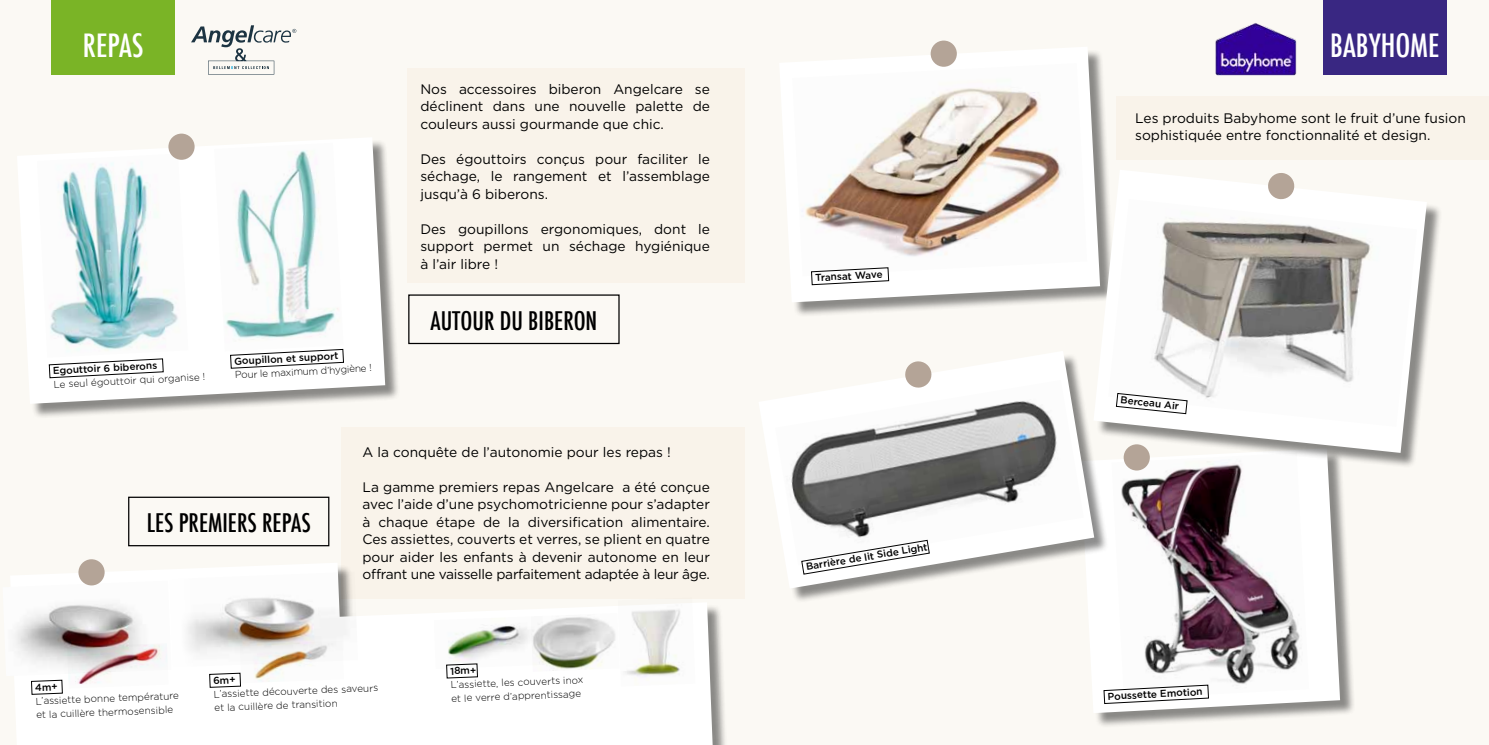
<style>
.page{position:relative;width:1489px;height:745px;background:#fff}
.page>*{position:absolute;margin:0;border:0;box-sizing:border-box;transform-origin:0 0}
.t1{font:500 condensed 31.25px "Futura";color:#fff}
.t2{font:500 condensed 25px "Futura";color:#000}
.t3{font:13.75px/17.5px "Gotham";color:#000;text-align:justify}
.t4{font:300 10px/13.8px "Gotham";color:#000}
.t5{font:500 10px "Gotham";color:#000}
</style>
<div class="page">
<div style="left:0;top:0;width:1488px;height:744px;background:#fbf9f4"></div>
<div style="left:1082px;top:450px;width:273px;height:278px;background:#000;opacity:.45"></div>
<svg style="left:1082px;top:467px;width:257px;height:245px;fill:#fff"></svg>
<img style="left:1111px;top:467px;width:197px;height:231px">
<svg style="left:1103px;top:684px;width:105px;height:19px"></svg>
<div style="left:1123px;top:444px;width:26px;height:26px;background:#b4a497;border-radius:50%"></div>
<div style="left:52px;top:0;width:123px;height:75px;background:#7ab426"></div>
<div style="left:1323px;top:0;width:123px;height:75px;background:#392782"></div>
<div style="left:408px;top:294px;width:211px;height:50px;border:1px solid #000"></div>
<div style="left:407px;top:68px;width:337px;height:215px;background:#f9f3ea"></div>
<div style="left:19px;top:139px;width:381px;height:280px;background:#000;opacity:.45"></div>
<svg style="left:18px;top:138px;width:367px;height:265px;fill:#fff"></svg>
<img style="left:37px;top:153px;width:151px;height:204px">
<img style="left:214px;top:143px;width:129px;height:208px">
<svg style="left:49px;top:358px;width:115px;height:20px"></svg>
<svg style="left:230px;top:349px;width:114px;height:19px"></svg>
<div style="left:168px;top:133px;width:27px;height:27px;background:#b4a497;border-radius:50%"></div>
<div style="left:128px;top:496px;width:201px;height:50px;border:1px solid #000"></div>
<div style="left:341px;top:426px;width:403px;height:172px;background:#f9f3ea"></div>
<div style="left:12px;top:564px;width:718px;height:180px;background:#000;opacity:.45"></div>
<svg style="left:11px;top:563px;width:701px;height:181px;fill:#fff"></svg>
<svg style="left:446px;top:668px;width:32px;height:10px"></svg>
<img style="left:11px;top:580px;width:160px;height:95px">
<img style="left:67px;top:643px;width:101px;height:45px">
<img style="left:240px;top:667px;width:104px;height:15px">
<img style="left:169px;top:571px;width:189px;height:96px">
<img style="left:530px;top:612px;width:87px;height:59px">
<img style="left:434px;top:615px;width:110px;height:53px">
<img style="left:617px;top:597px;width:78px;height:89px">
<div style="left:78px;top:558px;width:27px;height:27px;background:#b4a497;border-radius:50%"></div>
<svg style="left:191px;top:25px;width:105px;height:49px"></svg>
<img style="left:1215px;top:23px;width:82px;height:53px">
<div style="left:1116px;top:96px;width:372px;height:64px;background:#f9f3ea"></div>
<div style="left:781px;top:49px;width:334px;height:268px;background:#000;opacity:.45"></div>
<svg style="left:780px;top:47px;width:320px;height:255px;fill:#fff"></svg>
<img style="left:792px;top:63px;width:294px;height:213px">
<svg style="left:811px;top:267px;width:78px;height:18px"></svg>
<div style="left:930px;top:41px;width:26px;height:26px;background:#b4a497;border-radius:50%"></div>
<div style="left:1095px;top:172px;width:346px;height:295px;background:#000;opacity:.45"></div>
<svg style="left:1093px;top:170px;width:333px;height:282px"></svg>
<img style="left:1108px;top:199px;width:308px;height:227px">
<svg style="left:1115px;top:393px;width:72px;height:21px"></svg>
<svg style="left:1266px;top:172px;width:29px;height:28px"></svg>
<div style="left:760px;top:353px;width:349px;height:250px;background:#000;opacity:.45"></div>
<svg style="left:759px;top:350px;width:335px;height:238px"></svg>
<img style="left:775px;top:380px;width:308px;height:185px">
<svg style="left:801px;top:539px;width:128px;height:35px"></svg>
<svg style="left:904px;top:360px;width:28px;height:28px"></svg>
<svg style="left:31px;top:679px;width:32px;height:15px"></svg>
<svg style="left:209px;top:672px;width:32px;height:15px"></svg>
<h1 class="t1" style="left:83px;top:26px;width:13px">REPAS</h1>
<h1 class="t1" style="left:1330px;top:26px;width:108px">BABYHOME</h1>
<p class="t3" style="left:420px;top:80px;width:291px">Nos accessoires biberon Angelcare se déclinent dans une nouvelle palette de couleurs aussi gourmande que chic.</p>
<p class="t3" style="left:420px;top:150px;width:291px">Des égouttoirs conçus pour faciliter le séchage, le rangement et l’assemblage jusqu’à 6 biberons.</p>
<p class="t3" style="left:420px;top:220px;width:291px">Des goupillons ergonomiques, dont le support permet un séchage hygiénique à l’air libre !</p>
<p class="t5" style="left:53px;top:364px;width:106px;rotate:-3deg">Egouttoir 6 biberons</p>
<p class="t4" style="left:53px;top:377px;width:153px;rotate:-3deg">Le seul égouttoir qui organise !</p>
<p class="t5" style="left:234px;top:354px;width:106px;rotate:-3deg">Goupillon et support</p>
<p class="t4" style="left:235px;top:367px;width:138px;rotate:-3deg">Pour le maximum d’hygiène !</p>
<h2 class="t2" style="left:430px;top:304px;width:12px">AUTOUR</h2>
<h2 class="t2" style="left:500px;top:304px;width:39px">DU BIBERON</h2>
<h2 class="t2" style="left:147px;top:506px;width:85px">LES PREMIERS</h2>
<h2 class="t2" style="left:262px;top:506px;width:11px">REPAS</h2>
<p class="t3" style="left:362px;top:442px;width:310px">A la conquête de l’autonomie pour les repas !</p>
<p class="t3" style="left:362px;top:477px;width:349px">La gamme premiers repas Angelcare a été conçue avec l’aide d’une psychomotricienne pour s’adapter à chaque étape de la diversification alimentaire.<br>Ces assiettes, couverts et verres, se plient en quatre pour aider les enfants à devenir autonome en leur offrant une vaisselle parfaitement adaptée à leur âge.</p>
<p class="t4" style="left:35px;top:693px;width:145px;rotate:-2deg">L’assiette bonne température et la cuillère thermosensible</p>
<p class="t4" style="left:213px;top:686px;width:166px;rotate:-2deg">L’assiette découverte des saveurs et la cuillère de transition</p>
<p class="t5" style="left:450px;top:664px;width:28px;rotate:-2deg">18m+</p>
<p class="t4" style="left:450px;top:677px;width:134px;rotate:-2deg">L’assiette, les couverts inox et le verre d’apprentissage</p>
<p class="t5" style="left:814px;top:271px;width:69px;rotate:-3deg">Transat Wave</p>
<p class="t5" style="left:805px;top:560px;width:124px;rotate:-10deg">Barrière de lit Side Light</p>
<p class="t3" style="left:1135px;top:109px;width:332px">Les produits Babyhome sont le fruit d’une fusion sophistiquée entre fonctionnalité et design.</p>
<p class="t5" style="left:1121px;top:393px;width:60px;rotate:6deg">Berceau Air</p>
<p class="t5" style="left:1107px;top:689px;width:96px;rotate:-3deg">Poussette Emotion</p>
</div>
